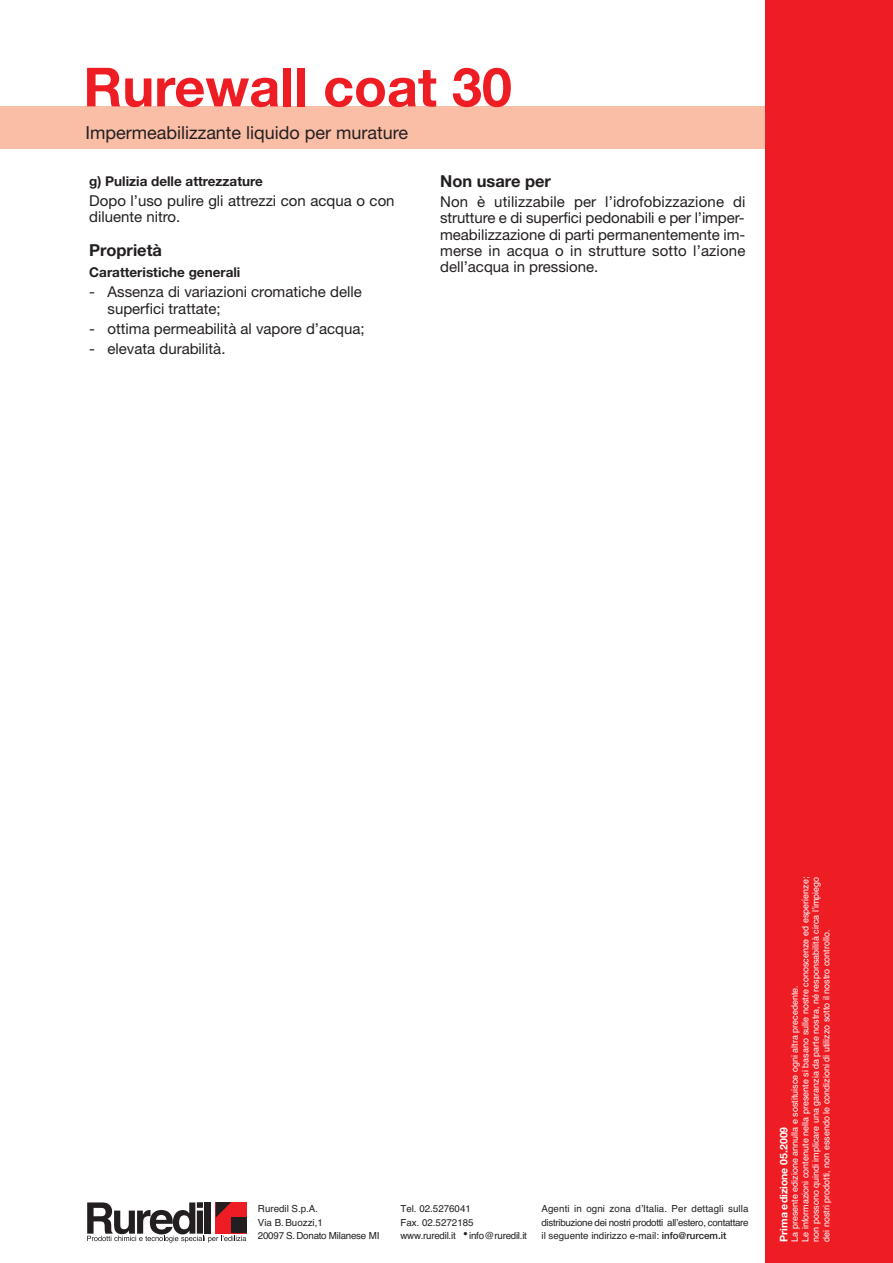
<style>
.page{position:relative;width:893px;height:1263px;background:#fff}
.page>*{position:absolute;margin:0;border:0;box-sizing:border-box;transform-origin:0 0}
.t1{font:700 54px "Helvetica Neue";color:#ee1d23}
.t2{font:18px "Helvetica Neue";color:#231f20}
.t3{font:700 16.5px "Helvetica Neue";color:#231f20}
.t4{font:15px/16.2px "Helvetica Neue";color:#231f20}
.t5{font:700 13.5px "Helvetica Neue";color:#231f20}
.t6{font:700 10.5px "Helvetica Neue";color:#fff}
.t7{font:9.75px/13.5px "Helvetica";letter-spacing:-.025em;color:#231f20}
.t8{font:9px/10.5px "Helvetica";color:#fff}
.s1{font-size:15px}
.s2{font-family:"Helvetica Neue";font-weight:500}
</style>
<div class="page">
<div style="left:0;top:106px;width:836px;height:43px;background:#fabda6"></div>
<div style="left:765px;top:0;width:128px;height:1263px;background:#ee1d23"></div>
<div style="left:216px;top:1202px;width:31px;height:31px;background:#ee1d23"></div>
<div style="left:231px;top:1217px;width:16px;height:16px;background:#231f20"></div>
<svg style="left:87px;top:1202px;width:159px;height:40px"></svg>
<h1 class="t1" style="left:83px;top:68px;width:430px">Rurewall coat 30</h1>
<p class="t2" style="left:85px;top:127px;width:324px">Impermeabilizzante liquido per murature</p>
<p class="t5" style="left:89px;top:176px;width:175px">g) Pulizia delle attrezzature</p>
<p class="t4" style="left:89px;top:194px;width:307px">Dopo l’uso pulire gli attrezzi con acqua o con diluente nitro.</p>
<p class="t3" style="left:89px;top:244px;width:74px">Proprietà</p>
<p class="t5" style="left:89px;top:267px;width:153px">Caratteristiche generali</p>
<p class="t4" style="left:108px;top:285px;width:256px;text-indent:-18px">- Assenza di variazioni cromatiche delle superfici trattate;</p>
<p class="t4" style="left:89px;top:322px;width:277px">- ottima permeabilità al vapore d’acqua;</p>
<p class="t4" style="left:89px;top:342px;width:138px">- elevata durabilità.</p>
<p class="t3" style="left:440px;top:175px;width:112px">Non usare per</p>
<p class="t4" style="left:440px;top:195px;width:307px;text-align:justify">Non è utilizzabile per l’idrofobizzazione di strutture e di superfici pedonabili e per l’imper&shy;meabilizzazione di parti permanentemente im&shy;merse in acqua o in strutture sotto l’azione dell’acqua in pressione.</p>
<p class="t7" style="left:258px;top:1203px;width:123px">Ruredil S.p.A.<br>Via B. Buozzi,1<br>20097 S.Donato Milanese MI</p>
<p class="t7" style="left:400px;top:1202px;width:128px">Tel. 02.5276041<br>Fax. 02.5272185 www.ruredil.it <span class="s1">•</span> info@ruredil.it</p>
<p class="t7" style="left:541px;top:1203px;width:209px;text-align:justify">Agenti in ogni zona d’Italia. Per dettagli sulla distribuzione dei nostri prodotti all’estero, contattare il seguente indirizzo e-mail: <span class="s2">info@rurcem.it</span></p>
<p class="t8" style="left:790px;top:1242px;width:366px;rotate:-90deg">La presente edizione annulla e sostituisce ogni altra precedente.<br>Le informazioni contenute nella presente si basano sulle nostre conoscenze ed esperienze; non possono quindi implicare una garanzia da parte nostra, né responsabilità circa l’impiego dei nostri prodotti, non essendo le condizioni di utilizzo sotto il nostro controllo.</p>
<p class="t6" style="left:780px;top:1242px;width:116px;rotate:-90deg">Prima edizione 05.2009</p>
</div>
